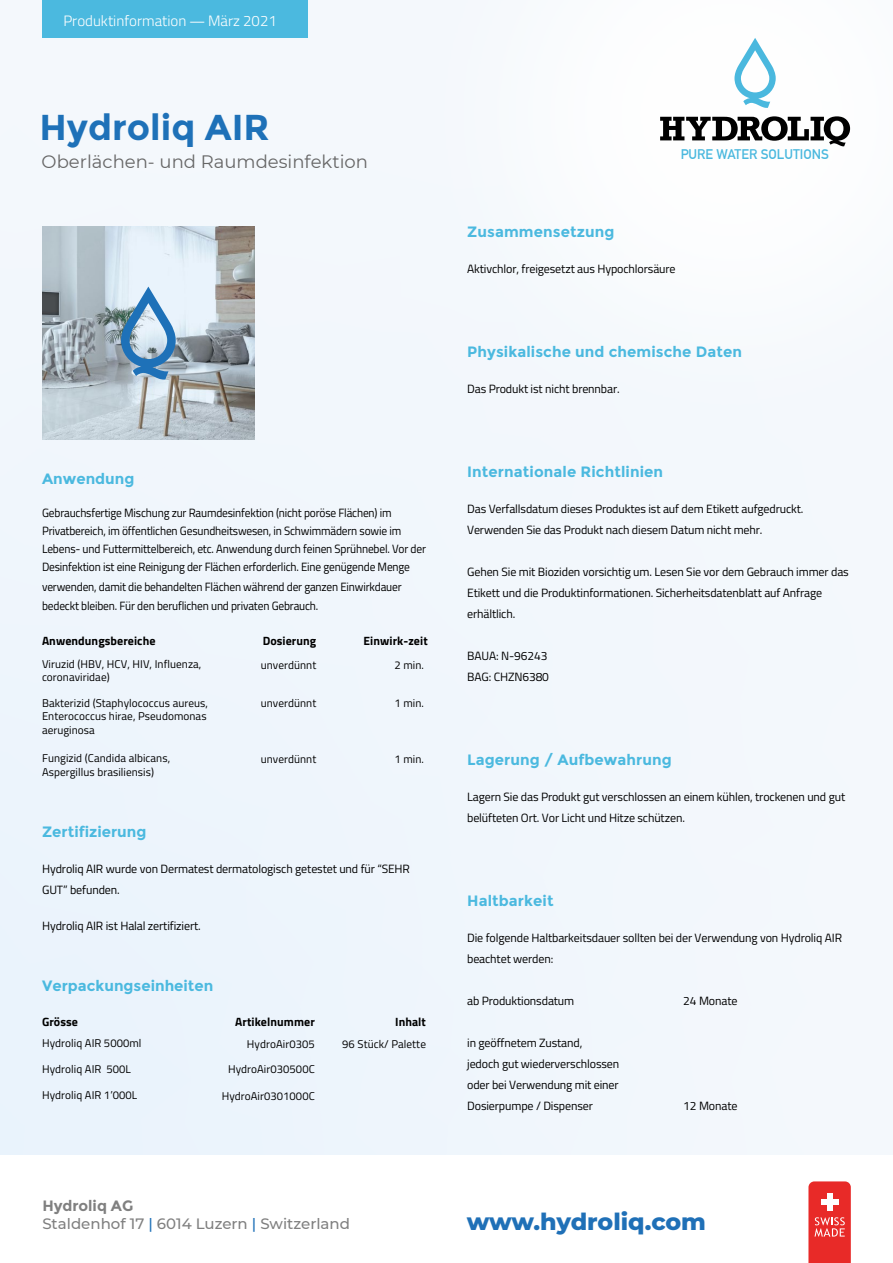
<style>
.page{position:relative;width:893px;height:1263px;background:#fff}
.page>*{position:absolute;margin:0;border:0;box-sizing:border-box;transform-origin:0 0}
.t1{font:700 36px "Montserrat";color:#1e71b8}
.t2{font:800 23.7px "Montserrat";letter-spacing:-.005em;color:#1f70b7}
.t3{font:18px "Montserrat";color:#666}
.t4{font:700 15px "Montserrat";letter-spacing:.005em;color:#4bb9df}
.t5{font:500 15px/18px "Montserrat";color:#808080}
.t6{font:300 15px "Titillium Web";color:#fff}
.t7{font:700 13.65px "DIN Alternate";color:#4bb9df}
.t8{font:12px/21px "Titillium Web";letter-spacing:-.01em;color:#000}
.t9{font:12px/18px "Titillium Web";letter-spacing:-.01em;color:#000;scale:.95 1}
.t10{font:700 12px "Titillium Web";letter-spacing:.005em;color:#000}
.t11{font:11.25px/13.5px "Titillium Web";letter-spacing:.005em;color:#000}
.s1{font-family:"Myriad Pro";font-weight:400}
.s2{font-weight:700}
.s3{color:#1e71b8}
</style>
<div class="page">
<div style="left:0;top:0;width:892px;height:1154px;background:#f2f7fc"></div>
<div style="left:587px;top:0;width:289px;height:259px;background:#fdfdfe"></div>
<svg style="left:808px;top:1181px;width:42px;height:82px;background:#ea4442"></svg>
<svg style="left:660px;top:116px;width:190px;height:30px"></svg>
<svg style="left:734px;top:38px;width:41px;height:70px"></svg>
<div style="left:42px;top:0;width:266px;height:38px;background:#4bb9df"></div>
<img style="left:42px;top:227px;width:213px;height:212px">
<svg style="left:121px;top:287px;width:55px;height:93px"></svg>
<p class="t6" style="left:63px;top:10px;width:215px">Produktinformation <span class="s1">—</span> März 2021</p>
<h1 class="t1" style="left:39px;top:106px;width:232px">Hydroliq AIR</h1>
<h3 class="t3" style="left:42px;top:149px;width:328px">Oberlächen- und Raumdesinfektion</h3>
<p class="t4" style="left:42px;top:470px;width:94px">Anwendung</p>
<p class="t9" style="left:42px;top:504px;width:405px">Gebrauchsfertige Mischung zur Raumdesinfektion (nicht poröse Flächen) im Privatbereich, im öffentlichen Gesundheitswesen, in Schwimmädern sowie im Lebens- und Futtermittelbereich, etc. Anwendung durch feinen Sprühnebel. Vor der Desinfektion ist eine Reinigung der Flächen erforderlich. Eine genügende Menge</p>
<p class="t9" style="left:42px;top:576px;width:380px;line-height:19.5px">verwenden, damit die behandelten Flächen während der ganzen Einwirkdauer bedeckt bleiben. Für den beruflichen und privaten Gebrauch.</p>
<p class="t10" style="left:42px;top:632px;width:115px">Anwendungsbereiche</p>
<p class="t11" style="left:42px;top:657px;width:161px">Viruzid (HBV, HCV, HIV, Influenza, coronaviridae)</p>
<p class="t11" style="left:261px;top:657px;width:57px">unverdünnt</p>
<p class="t11" style="left:394px;top:657px;width:31px">2 min.</p>
<p class="t11" style="left:42px;top:696px;width:168px">Bakterizid (Staphylococcus aureus,<br>Enterococcus hirae, Pseudomonas aeruginosa</p>
<p class="t11" style="left:261px;top:696px;width:57px">unverdünnt</p>
<p class="t11" style="left:394px;top:696px;width:31px">1 min.</p>
<p class="t11" style="left:42px;top:751px;width:130px">Fungizid (Candida albicans,<br>Aspergillus brasiliensis)</p>
<p class="t11" style="left:261px;top:752px;width:57px">unverdünnt</p>
<p class="t11" style="left:394px;top:752px;width:31px">1 min.</p>
<p class="t10" style="left:263px;top:632px;width:55px">Dosierung</p>
<p class="t10" style="left:363px;top:632px;width:66px">Einwirk-zeit</p>
<p class="t4" style="left:42px;top:823px;width:106px">Zertifizierung</p>
<p class="t8" style="left:42px;top:858px;width:369px">Hydroliq AIR wurde von Dermatest dermatologisch getestet und für “SEHR<br>GUT” befunden.</p>
<p class="t8" style="left:42px;top:915px;width:160px">Hydroliq AIR ist Halal zertifiziert.</p>
<p class="t4" style="left:42px;top:977px;width:173px">Verpackungseinheiten</p>
<p class="t10" style="left:42px;top:1013px;width:37px">Grösse</p>
<p class="t11" style="left:42px;top:1036px;width:101px">Hydroliq AIR 5000ml</p>
<p class="t11" style="left:42px;top:1062px;width:90px">Hydroliq AIR 500L</p>
<p class="t11" style="left:42px;top:1088px;width:97px">Hydroliq AIR 1’000L</p>
<p class="t10" style="left:235px;top:1013px;width:81px">Artikelnummer</p>
<p class="t10" style="left:395px;top:1013px;width:32px">Inhalt</p>
<p class="t11" style="left:247px;top:1037px;width:69px">HydroAir0305</p>
<p class="t11" style="left:228px;top:1062px;width:88px">HydroAir030500C</p>
<p class="t11" style="left:222px;top:1088px;width:95px">HydroAir0301000C</p>
<p class="t11" style="left:342px;top:1037px;width:85px">96 Stück/ Palette</p>
<p class="t5" style="left:42px;top:1196px;width:309px"><span class="s2">Hydroliq AG<br></span>Staldenhof 17 <span class="s3">|</span> 6014 Luzern <span class="s3">|</span> Switzerland</p>
<p class="t7" style="left:680px;top:144px;width:150px">PURE WATER SOLUTIONS</p>
<p class="t4" style="left:467px;top:223px;width:149px">Zusammensetzung</p>
<p class="t8" style="left:467px;top:258px;width:210px">Aktivchlor, freigesetzt aus Hypochlorsäure</p>
<p class="t4" style="left:467px;top:343px;width:276px">Physikalische und chemische Daten</p>
<p class="t8" style="left:467px;top:378px;width:154px">Das Produkt ist nicht brennbar.</p>
<p class="t4" style="left:467px;top:463px;width:197px">Internationale Richtlinien</p>
<p class="t8" style="left:467px;top:498px;width:338px">Das Verfallsdatum dieses Produktes ist auf dem Etikett aufgedruckt.<br>Verwenden Sie das Produkt nach diesem Datum nicht mehr.</p>
<p class="t8" style="left:467px;top:561px;width:383px">Gehen Sie mit Bioziden vorsichtig um. Lesen Sie vor dem Gebrauch immer das<br>Etikett und die Produktinformationen. Sicherheitsdatenblatt auf Anfrage erhältlich.</p>
<p class="t8" style="left:467px;top:645px;width:83px">BAUA: N-96243<br>BAG: CHZN6380</p>
<p class="t4" style="left:467px;top:751px;width:206px">Lagerung / Aufbewahrung</p>
<p class="t8" style="left:467px;top:786px;width:379px">Lagern Sie das Produkt gut verschlossen an einem kühlen, trockenen und gut belüfteten Ort. Vor Licht und Hitze schützen.</p>
<p class="t4" style="left:467px;top:892px;width:88px">Haltbarkeit</p>
<p class="t8" style="left:467px;top:927px;width:376px">Die folgende Haltbarkeitsdauer sollten bei der Verwendung von Hydroliq AIR beachtet werden:</p>
<p class="t8" style="left:467px;top:990px;width:109px">ab Produktionsdatum</p>
<p class="t8" style="left:683px;top:990px;width:56px">24 Monate</p>
<p class="t8" style="left:467px;top:1032px;width:154px">in geöffnetem Zustand,<br>jedoch gut wiederverschlossen oder bei Verwendung mit einer<br>Dosierpumpe / Dispenser</p>
<p class="t8" style="left:683px;top:1095px;width:56px">12 Monate</p>
<h2 class="t2" style="left:467px;top:1204px;width:240px">www.hydroliq.com</h2>
</div>
